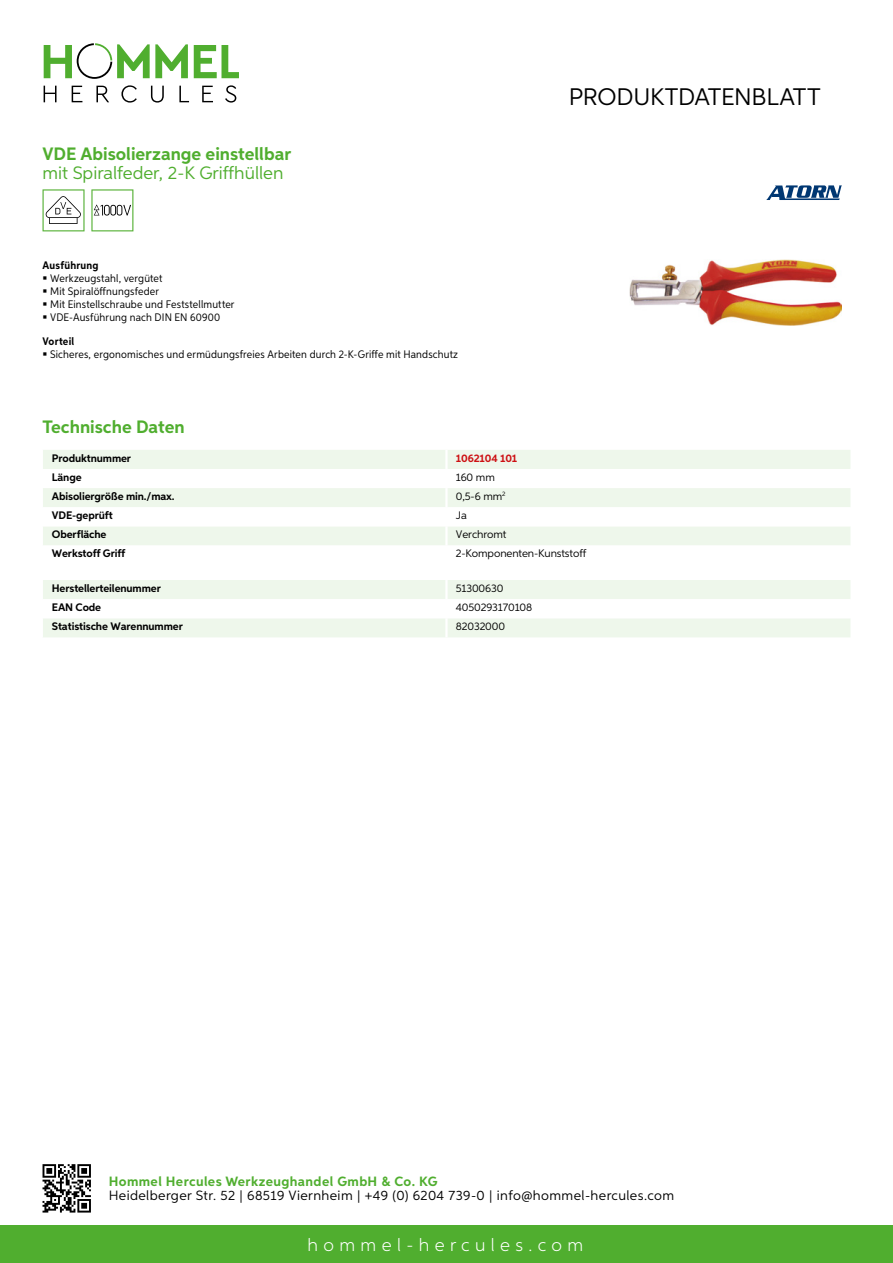
<style>
.page{position:relative;width:893px;height:1263px;background:#fff}
.page>*{position:absolute;margin:0;border:0;box-sizing:border-box;transform-origin:0 0}
.t1{font:24px "Aspira";letter-spacing:-.01em;color:#000}
.t2{font:700 18px "Aspira";color:#50ae2f}
.t3{font:18px "Aspira";color:#50ae2f}
.t4{font:300 18px "Aspira";letter-spacing:.3em;color:#fff}
.t5{font:13.5px "Aspira";letter-spacing:.03em;color:#000}
.t6{font:700 13.5px "Aspira";letter-spacing:.03em;color:#50ae2f}
.t7{font:10.95px/12.8px "Aspira Nar";letter-spacing:.015em;color:#000}
.t8{font:700 10.95px "Aspira";letter-spacing:-.01em;color:#000}
.t9{font:10.95px "Aspira";letter-spacing:-.01em;color:#000}
.t10{font:700 10.95px "Aspira Nar";letter-spacing:.02em;color:#000}
.t11{font:700 10.95px "Aspira";letter-spacing:-.01em;color:#cd1013}
</style>
<div class="page">
<div style="left:0;top:1226px;width:893px;height:37px;background:#50ae2f"></div>
<svg style="left:43px;top:1164px;width:48px;height:48px"></svg>
<svg style="left:194px;top:45px;width:45px;height:33px"></svg>
<svg style="left:44px;top:43px;width:144px;height:36px"></svg>
<svg style="left:44px;top:86px;width:13px;height:16px"></svg>
<svg style="left:72px;top:86px;width:10px;height:16px"></svg>
<svg style="left:96px;top:86px;width:13px;height:16px"></svg>
<svg style="left:121px;top:85px;width:16px;height:18px"></svg>
<svg style="left:151px;top:86px;width:13px;height:17px"></svg>
<svg style="left:179px;top:86px;width:10px;height:16px"></svg>
<svg style="left:202px;top:86px;width:11px;height:16px"></svg>
<svg style="left:225px;top:85px;width:11px;height:18px"></svg>
<div style="left:43px;top:450px;width:807px;height:19px;background:#eef7eb"></div>
<svg style="left:43px;top:488px;width:807px;height:57px;fill:#eef7eb"></svg>
<hr style="left:445px;top:450px;width:3px;height:19px;background:#fff">
<hr style="left:445px;top:488px;width:3px;height:19px;background:#fff">
<hr style="left:445px;top:507px;width:3px;height:19px;background:#fff">
<hr style="left:445px;top:526px;width:3px;height:19px;background:#fff">
<svg style="left:43px;top:580px;width:807px;height:57px"></svg>
<hr style="left:445px;top:618px;width:3px;height:19px;background:#fff">
<svg style="left:43px;top:189px;width:42px;height:42px"></svg>
<svg style="left:91px;top:189px;width:42px;height:42px"></svg>
<img style="left:629px;top:259px;width:213px;height:67px">
<svg style="left:766px;top:185px;width:76px;height:15px"></svg>
<h2 class="t2" style="left:43px;top:142px;width:250px">VDE Abisolierzange einstellbar</h2>
<h2 class="t3" style="left:43px;top:162px;width:242px">mit Spiralfeder, 2-K Griffhüllen</h2>
<p class="t10" style="left:43px;top:259px;width:58px">Ausführung</p>
<p class="t7" style="left:50px;top:272px;width:186px">Werkzeugstahl, vergütet<br>Mit Spiralöffnungsfeder<br>Mit Einstellschraube und Feststellmutter<br>VDE-Ausführung nach DIN EN 60900</p>
<p class="t10" style="left:43px;top:334px;width:33px">Vorteil</p>
<p class="t7" style="left:50px;top:347px;width:409px">Sicheres, ergonomisches und ermüdungsfreies Arbeiten durch 2-K-Griffe mit Handschutz</p>
<h1 class="t1" style="left:569px;top:82px;width:253px">Produktdatenblatt</h1>
<h2 class="t2" style="left:43px;top:416px;width:144px">Technische Daten</h2>
<p class="t8" style="left:52px;top:451px;width:81px">Produktnummer</p>
<p class="t11" style="left:456px;top:451px;width:63px">1062104 101</p>
<p class="t8" style="left:52px;top:470px;width:31px">Länge</p>
<p class="t9" style="left:456px;top:470px;width:41px">160 mm</p>
<p class="t8" style="left:52px;top:489px;width:124px">Abisoliergröße min./max.</p>
<p class="t9" style="left:456px;top:490px;width:51px">0,5-6 mm<sup>2</sup></p>
<p class="t8" style="left:52px;top:509px;width:63px">VDE-geprüft</p>
<p class="t9" style="left:456px;top:509px;width:13px">Ja</p>
<p class="t8" style="left:52px;top:528px;width:56px">Oberfläche</p>
<p class="t9" style="left:456px;top:528px;width:52px">Verchromt</p>
<p class="t8" style="left:52px;top:547px;width:75px">Werkstoff Griff</p>
<p class="t9" style="left:456px;top:547px;width:132px">2-Komponenten-Kunststoff</p>
<p class="t8" style="left:52px;top:581px;width:111px">Herstellerteilenummer</p>
<p class="t9" style="left:456px;top:581px;width:49px">51300630</p>
<p class="t8" style="left:52px;top:601px;width:51px">EAN Code</p>
<p class="t9" style="left:456px;top:601px;width:78px">4050293170108</p>
<p class="t8" style="left:52px;top:620px;width:132px">Statistische Warennummer</p>
<p class="t9" style="left:456px;top:620px;width:51px">82032000</p>
<p class="t6" style="left:109px;top:1172px;width:330px">Hommel Hercules Werkzeughandel GmbH &amp; Co. KG</p>
<p class="t5" style="left:109px;top:1187px;width:567px">Heidelberger Str. 52 | 68519 Viernheim | +49 (0) 6204 739-0 | info@hommel-hercules.com</p>
<h2 class="t4" style="left:307px;top:1234px;width:277px">hommel-hercules.com</h2>
</div>
